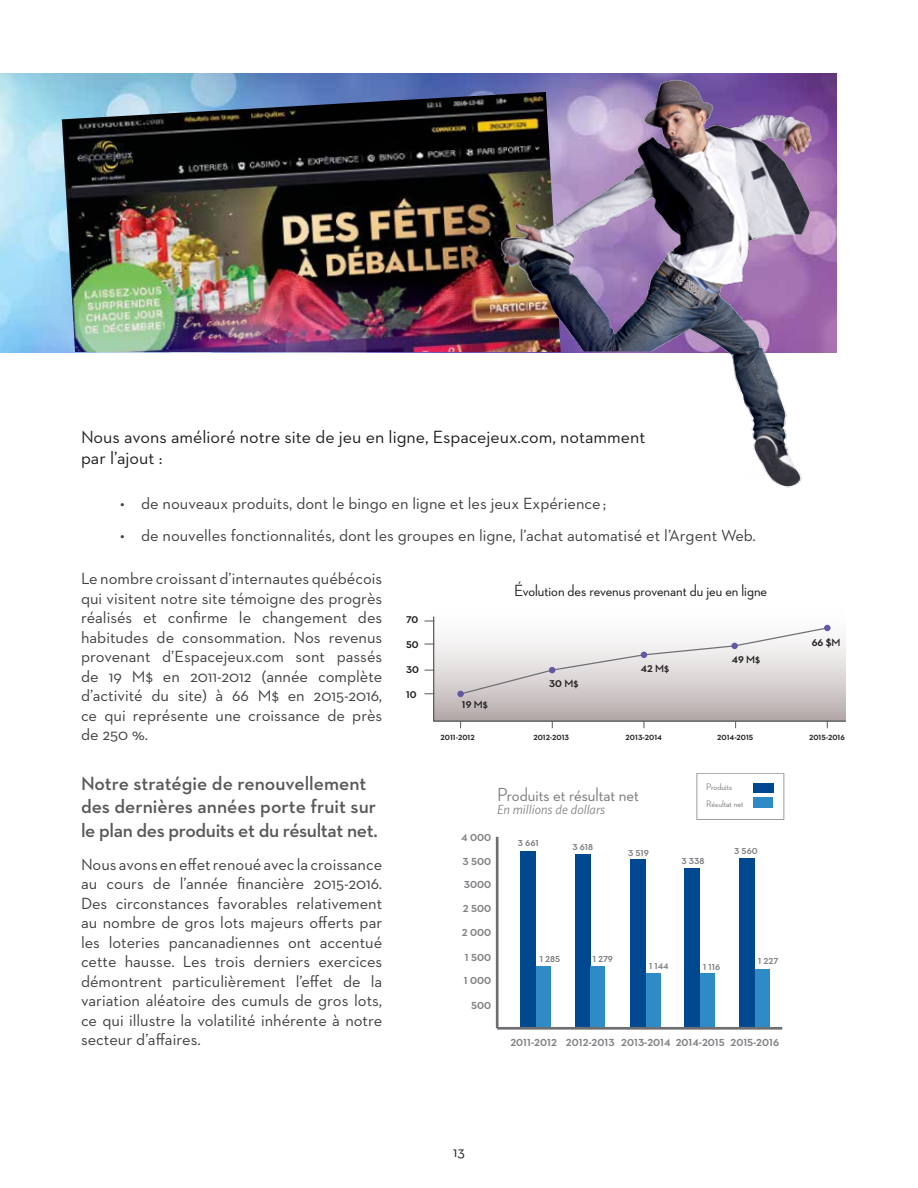
<style>
.page{position:relative;width:918px;height:1188px;background:#fff}
.page>*{position:absolute;margin:0;border:0;box-sizing:border-box;transform-origin:0 0}
.t1{font:600 19.5px/23.4px "Neutraface 2 Text";letter-spacing:-.005em;color:#58595b}
.t2{font:500 19.2px "Neutraface 2 Display";color:#808285}
.t3{font:18px/21.6px "Neutraface 2 Text";color:#231f20}
.t4{font:16.5px/19.5px "Neutraface 2 Text";color:#414042;text-align:justify}
.t5{font:500 16.5px "Neutraface 2 Display";color:#231f20}
.t6{font:15px "Neutraface 2 Text";color:#231f20}
.t7{font:700 13.35px/24.2px "Neutraface 2 Display";color:#808285}
.t8{font:italic 13.35px "Whitney";color:#808285}
.t9{font:700 12.9px/24.9px "Neutraface 2 Display";color:#231f20;text-align:justify}
.t10{font:700 11.25px "Neutraface 2 Display";color:#808285}
.t11{font:700 9.75px "Neutraface 2 Display";color:#231f20}
.t12{font:500 9.6px/16.8px "Neutraface 2 Display";color:#808285}
.s1{font-size:10.95px}
</style>
<div class="page">
<hr style="left:496px;top:837px;width:3px;height:191px;background:#6d6e71">
<div style="left:520px;top:851px;width:16px;height:177px;background:#004990"></div>
<div style="left:536px;top:966px;width:14px;height:62px;background:#2e8bc6"></div>
<div style="left:575px;top:855px;width:15px;height:173px;background:#004990"></div>
<div style="left:590px;top:966px;width:15px;height:62px;background:#2e8bc6"></div>
<div style="left:630px;top:860px;width:16px;height:168px;background:#004990"></div>
<div style="left:646px;top:973px;width:15px;height:55px;background:#2e8bc6"></div>
<div style="left:685px;top:868px;width:15px;height:160px;background:#004990"></div>
<div style="left:700px;top:973px;width:15px;height:55px;background:#2e8bc6"></div>
<div style="left:739px;top:858px;width:16px;height:170px;background:#004990"></div>
<div style="left:755px;top:969px;width:15px;height:59px;background:#2e8bc6"></div>
<div style="left:754px;top:783px;width:20px;height:9px;background:#004990"></div>
<div style="left:754px;top:797px;width:19px;height:10px;background:#2e8bc6"></div>
<hr style="left:497px;top:1027px;width:285px;height:3px;background:#6d6e71">
<div style="left:434px;top:605px;width:412px;height:116px;background:linear-gradient(to bottom,#fff,#bcb1b1)"></div>
<hr style="left:434px;top:720px;width:412px;height:2px;background:#58595b">
<hr style="left:433px;top:617px;width:1px;height:104px;background:#58595b">
<svg style="left:459px;top:627px;width:370px;height:68px"></svg>
<div style="left:731px;top:643px;width:7px;height:6px;background:#6258a6;border-radius:50%"></div>
<div style="left:824px;top:625px;width:7px;height:6px;background:#6258a6;border-radius:50%"></div>
<div style="left:457px;top:691px;width:7px;height:6px;background:#6258a6;border-radius:50%"></div>
<img style="left:0;top:73px;width:837px;height:279px">
<img style="left:62px;top:92px;width:433px;height:110px">
<img style="left:495px;top:73px;width:325px;height:415px">
<img style="left:0;top:202px;width:617px;height:150px">
<p class="t3" style="left:81px;top:426px;width:566px">Nous avons amélioré notre site de jeu en ligne, Espacejeux.com, notamment par l’ajout :</p>
<p class="t4" style="left:120px;top:494px;width:488px">• de nouveaux produits, dont le bingo en ligne et les jeux Expérience;</p>
<p class="t4" style="left:120px;top:525px;width:637px">• de nouvelles fonctionnalités, dont les groupes en ligne, l’achat automatisé et l’Argent Web.</p>
<p class="t4" style="left:81px;top:569px;width:303px">Le nombre croissant d’internautes québécois qui visitent notre site témoigne des progrès réalisés et confirme le changement des habitudes de consommation. Nos revenus provenant d’Espacejeux.com sont passés de 19 M$ en 2011-2012 (année complète d’activité du site) à 66 M$ en 2015-2016, ce qui représente une croissance de près de 250 %.</p>
<p class="t1" style="left:81px;top:771px;width:298px">Notre stratégie de renouvellement des dernières années porte fruit sur le plan des produits et du résultat net.</p>
<p class="t4" style="left:81px;top:854px;width:303px">Nous avons en effet renoué avec la croissance au cours de l’année financière 2015-2016.<br>Des circonstances favorables relativement au nombre de gros lots majeurs offerts par les loteries pancanadiennes ont accentué cette hausse. Les trois derniers exercices démontrent particulièrement l’effet de la variation aléatoire des cumuls de gros lots, ce qui illustre la volatilité inhérente à notre secteur d’affaires.</p>
<p class="t5" style="left:514px;top:582px;width:255px">Évolution des revenus provenant du jeu en ligne</p>
<p class="t9" style="left:406px;top:607px;width:14px">70<br>50<br>30<br>10</p>
<p class="t9" style="left:812px;top:629px;width:30px">66 $<span class="s1">M</span></p>
<p class="t9" style="left:732px;top:646px;width:30px">49 <span class="s1">M$</span></p>
<p class="t9" style="left:641px;top:655px;width:30px">42 <span class="s1">M$</span></p>
<p class="t9" style="left:549px;top:670px;width:31px">30 <span class="s1">M$</span></p>
<p class="t9" style="left:462px;top:692px;width:27px">19 <span class="s1">M$</span></p>
<p class="t11" style="left:441px;top:732px;width:36px">2011-2012</p>
<p class="t11" style="left:533px;top:732px;width:37px">2012-2013</p>
<p class="t11" style="left:626px;top:732px;width:38px">2013-2014</p>
<p class="t11" style="left:717px;top:732px;width:38px">2014-2015</p>
<p class="t11" style="left:809px;top:732px;width:37px">2015-2016</p>
<p class="t12" style="left:706px;top:778px;width:39px">Produits<br>Résultat net</p>
<p class="t2" style="left:497px;top:784px;width:143px">Produits et résultat net</p>
<p class="t8" style="left:497px;top:800px;width:110px">En millions de dollars</p>
<p class="t7" style="left:461px;top:824px;width:32px">4 000</p>
<p class="t10" style="left:518px;top:836px;width:22px">3 661</p>
<p class="t10" style="left:573px;top:840px;width:22px">3 618</p>
<p class="t10" style="left:734px;top:843px;width:25px">3 560</p>
<p class="t10" style="left:628px;top:846px;width:22px">3 519</p>
<p class="t10" style="left:682px;top:854px;width:24px">3 338</p>
<p class="t7" style="left:463px;top:850px;width:30px;line-height:22px">3 500<br>3000</p>
<p class="t7" style="left:462px;top:896px;width:31px;text-align:right">2 500<br>2 000<br>1 500<br>1 000<br>500</p>
<p class="t10" style="left:593px;top:952px;width:22px">1 279</p>
<p class="t10" style="left:540px;top:952px;width:22px">1 285</p>
<p class="t10" style="left:758px;top:954px;width:22px">1 227</p>
<p class="t10" style="left:649px;top:959px;width:21px">1 144</p>
<p class="t10" style="left:703px;top:960px;width:19px">1 116</p>
<p class="t7" style="left:510px;top:1030px;width:270px">2011-2012 2012-2013 2013-2014 2014-2015 2015-2016</p>
<p class="t6" style="left:453px;top:1142px;width:13px">13</p>
</div>
